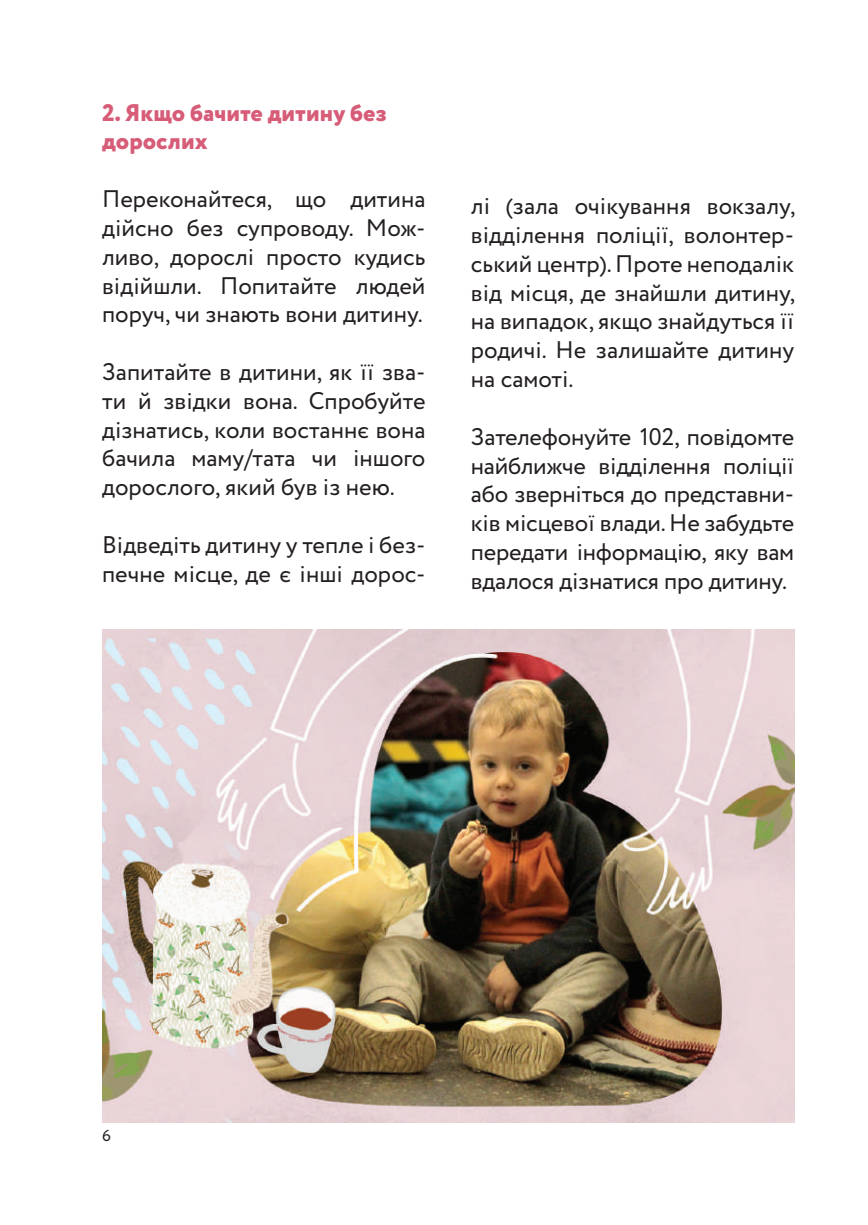
<style>
.page{position:relative;width:868px;height:1225px;background:#fff}
.page>*{position:absolute;margin:0;border:0;box-sizing:border-box;transform-origin:0 0}
.t1{font:24px/28.8px "Circe";color:#231f20;text-align:justify}
.t2{font:800 24px/28.8px "Circe";color:#d75c78}
.t3{font:16px "Circe";color:#231f20}
</style>
<div class="page">
<img style="left:102px;top:629px;width:692px;height:494px">
<p class="t2" style="left:102px;top:99px;width:286px">2. Якщо бачите дитину без дорослих</p>
<p class="t1" style="left:102px;top:185px;width:325px">Переконайтеся, що дитина дійсно без супроводу. Мож&shy;ливо, дорослі просто кудись відійшли. Попитайте людей поруч, чи знають вони дитину.</p>
<p class="t1" style="left:102px;top:358px;width:325px">Запитайте в дитини, як її зва&shy;ти й звідки вона. Спробуйте дізнатись, коли востаннє вона бачила маму/тата чи іншого дорослого, який був із нею.</p>
<p class="t1" style="left:102px;top:531px;width:325px">Відведіть дитину у тепле і без&shy;печне місце, де є інші дорос-</p>
<p class="t1" style="left:471px;top:192px;width:326px">лі (зала очікування вокзалу, відділення поліції, волонтер&shy;ський центр). Проте неподалік від місця, де знайшли дитину, на випадок, якщо знайдуться її родичі. Не залишайте дитину на самоті.</p>
<p class="t1" style="left:471px;top:423px;width:325px">Зателефонуйте 102, повідомте найближче відділення поліції або зверніться до представни&shy;ків місцевої влади. Не забудьте передати інформацію, яку вам вдалося дізнатися про дитину.</p>
<p class="t3" style="left:102px;top:1125px;width:10px">6</p>
</div>
